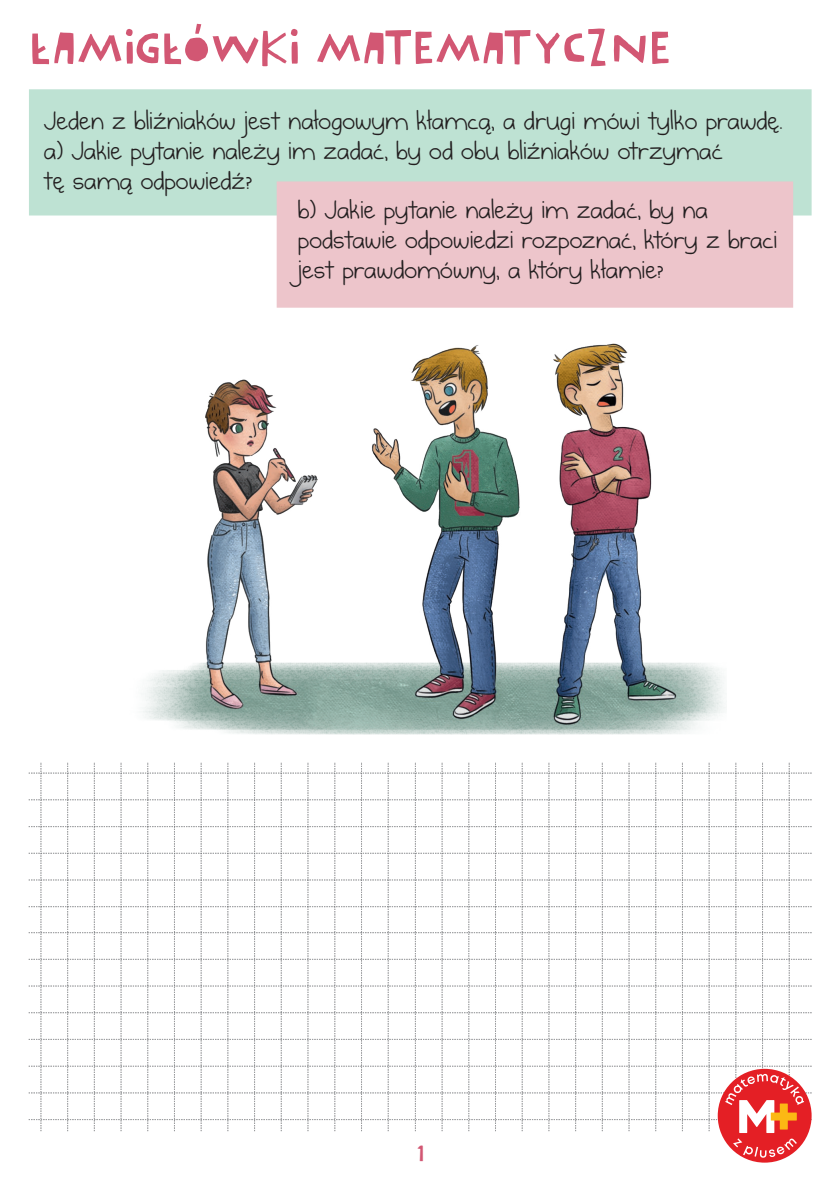
<style>
.page{position:relative;width:840px;height:1191px;background:#fff}
.page>*{position:absolute;margin:0;border:0;box-sizing:border-box;transform-origin:0 0}
.t1{font:60px "Ambrozy Maly";letter-spacing:-.01em;color:#d25773}
.t2{font:27px/30px "Burst My Bubble Pro";color:#231f20}
.t3{font:20px "Hobgoblin";color:#d25773}
</style>
<div class="page">
<div style="left:29px;top:89px;width:782px;height:126px;background:#bee2d3;border:2px solid #bee2d3"></div>
<div style="left:276px;top:181px;width:516px;height:127px;background:#edc5cb;border:2px solid #edc5cb"></div>
<img style="left:143px;top:343px;width:583px;height:392px">
<svg style="left:28px;top:763px;width:784px;height:394px"></svg>
<p class="t1" style="left:29px;top:18px;width:643px">Łamigłówki matematyczne</p>
<p class="t2" style="left:44px;top:106px;width:740px">Jeden z bliźniaków jest nałogowym kłamcą, a drugi mówi tylko prawdę.</p>
<p class="t2" style="left:44px;top:136px;width:679px">a) Jakie pytanie należy im zadać, by od obu bliźniaków otrzymać tę samą odpowiedź?</p>
<p class="t2" style="left:298px;top:195px;width:480px">b) Jakie pytanie należy im zadać, by na podstawie odpowiedzi rozpoznać, który z braci jest prawdomówny, a który kłamie?</p>
<p class="t3" style="left:417px;top:1138px;width:8px">1</p>
</div>
